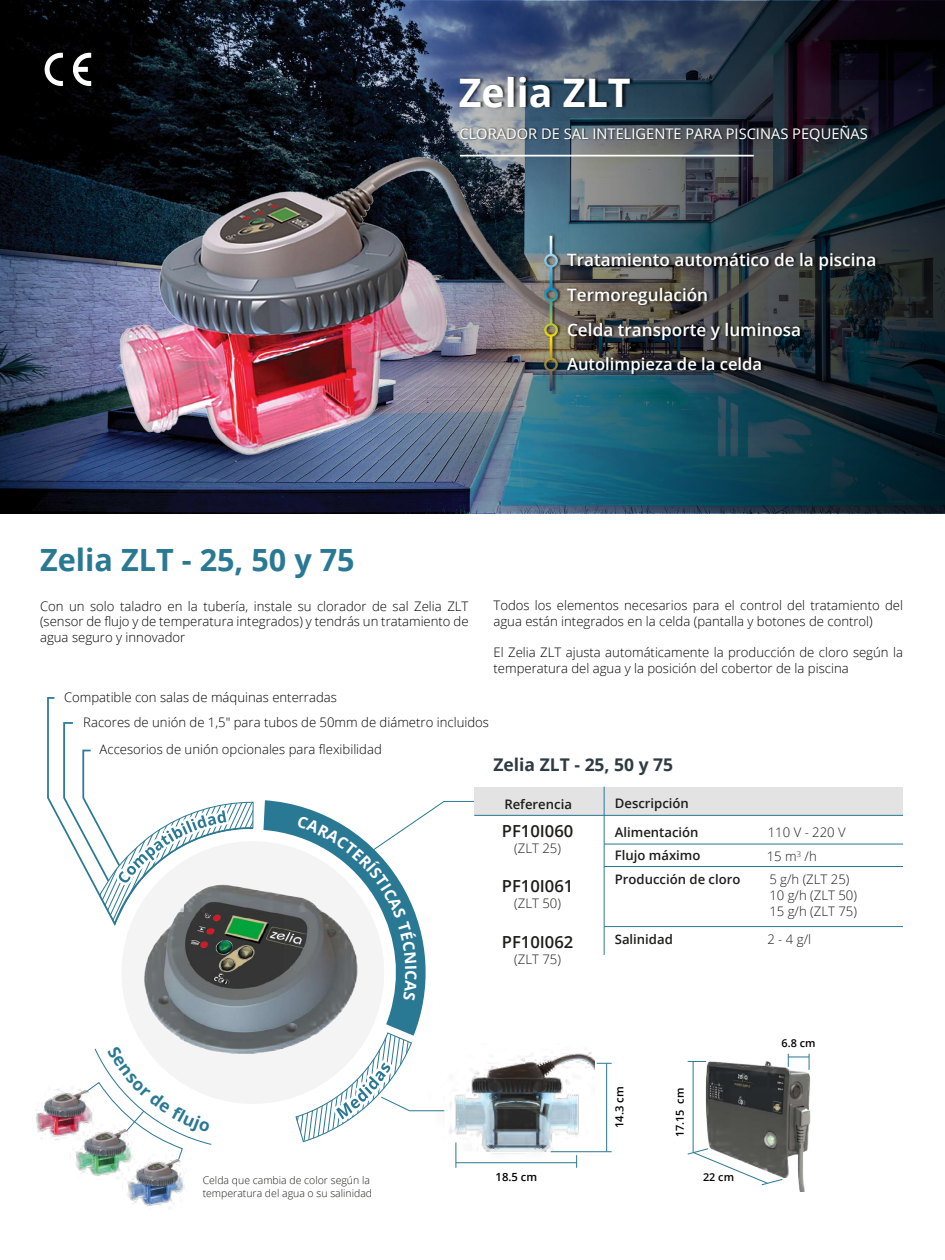
<style>
.page{position:relative;width:945px;height:1260px;background:#fff}
.page>*{position:absolute;margin:0;border:0;box-sizing:border-box;transform-origin:0 0}
.t1{font:700 39.38px "Open Sans";color:#fff}
.t2{font:700 30.62px "Open Sans";color:#297894}
.t3{font:700 17.5px "Open Sans";color:#2e3b42}
.t4{font:600 17.15px/34.6px "Open Sans";color:#fff}
.t5{font:600 16.62px "Open Sans";color:#1d1d1b}
.t6{font:600 16.62px "Open Sans";color:#fff}
.t7{font:14.7px "Open Sans";color:#fff}
.t8{font:300 13.12px/15.8px "Open Sans";color:#000}
.t9{font:300 13.12px/15.8px "Open Sans";color:#1d1d1b}
.t10{font:600 13.12px/23.6px "Open Sans";color:#1d1d1b}
.t11{font:600 11.2px "Open Sans";color:#000}
.t12{font:600 10.85px "Open Sans";color:#000}
.t13{font:300 10.5px/12.6px "Open Sans";color:#1d1d1b}
</style>
<div class="page">
<img style="left:0;top:1px;width:331px;height:512px">
<svg style="left:331px;top:1px;width:614px;height:512px;background:#1c293c"></svg>
<img style="left:36px;top:1103px;width:9px;height:36px">
<svg style="left:903px;top:0;width:42px;height:44px;background:#06030a"></svg>
<img style="left:45px;top:43px;width:858px;height:235px">
<img style="left:45px;top:278px;width:858px;height:928px">
<svg style="left:263px;top:800px;width:251px;height:368px"></svg>
<svg style="left:86px;top:1045px;width:126px;height:116px"></svg>
<h1 class="t1" style="left:459px;top:65px;width:173px">Zelia ZLT</h1>
<p class="t7" style="left:459px;top:123px;width:410px">CLORADOR DE SAL INTELIGENTE PARA PISCINAS PEQUEÑAS</p>
<h3 class="t4" style="left:567px;top:243px;width:311px">Tratamiento automático de la piscina<br>Termoregulación<br>Celda transporte y luminosa</h3>
<p class="t6" style="left:567px;top:353px;width:197px">Autolimpieza de la celda</p>
<h2 class="t2" style="left:40px;top:538px;width:316px">Zelia ZLT - 25, 50 y 75</h2>
<p class="t8" style="left:40px;top:598px;width:430px;text-align:justify">Con un solo taladro en la tubería, instale su clorador de sal Zelia ZLT (sensor de flujo y de temperatura integrados) y tendrás un tratamiento de agua seguro y innovador</p>
<p class="t8" style="left:64px;top:689px;width:274px">Compatible con salas de máquinas enterradas</p>
<p class="t8" style="left:494px;top:597px;width:411px">Todos los elementos necesarios para el control del tratamiento del agua están integrados en la celda (pantalla y botones de control)</p>
<p class="t8" style="left:494px;top:644px;width:411px">El Zelia ZLT ajusta automáticamente la producción de cloro según la temperatura del agua y la posición del cobertor de la piscina</p>
<p class="t8" style="left:83px;top:714px;width:407px">Racores de unión de 1,5" para tubos de 50mm de diámetro incluidos</p>
<p class="t8" style="left:100px;top:741px;width:284px">Accesorios de unión opcionales para flexibilidad</p>
<p class="t13" style="left:203px;top:1174px;width:171px">Celda que cambia de color según la temperatura del agua o su salinidad</p>
<h3 class="t3" style="left:494px;top:752px;width:181px">Zelia ZLT - 25, 50 y 75</h3>
<p class="t10" style="left:504px;top:792px;width:69px">Referencia</p>
<p class="t10" style="left:615px;top:792px;width:76px">Descripción</p>
<p class="t5" style="left:502px;top:819px;width:73px">PF10I060</p>
<p class="t9" style="left:514px;top:840px;width:48px">(ZLT 25)</p>
<p class="t5" style="left:502px;top:875px;width:73px">PF10I061</p>
<p class="t9" style="left:514px;top:895px;width:48px">(ZLT 50)</p>
<p class="t5" style="left:502px;top:931px;width:73px">PF10I062</p>
<p class="t9" style="left:514px;top:951px;width:48px">(ZLT 75)</p>
<p class="t10" style="left:615px;top:820px;width:127px">Alimentación<br>Flujo máximo<br>Producción de cloro</p>
<p class="t10" style="left:615px;top:928px;width:60px">Salinidad</p>
<p class="t9" style="left:767px;top:819px;width:80px;line-height:24.6px">110 V - 220 V<br>15 m<sup>3</sup> /h</p>
<p class="t9" style="left:769px;top:871px;width:89px">5 g/h (ZLT 25)<br>10 g/h (ZLT 50)<br>15 g/h (ZLT 75)</p>
<p class="t9" style="left:767px;top:931px;width:45px">2 - 4 g/l</p>
<p class="t11" style="left:496px;top:1169px;width:43px">18.5 cm</p>
<p class="t11" style="left:612px;top:1128px;width:43px;rotate:-90deg">14.3 cm</p>
<p class="t12" style="left:673px;top:1137px;width:51px;rotate:-90deg">17.15 cm</p>
<p class="t12" style="left:703px;top:1169px;width:33px">22 cm</p>
<p class="t12" style="left:781px;top:1036px;width:35px">6.8 cm</p>
</div>
